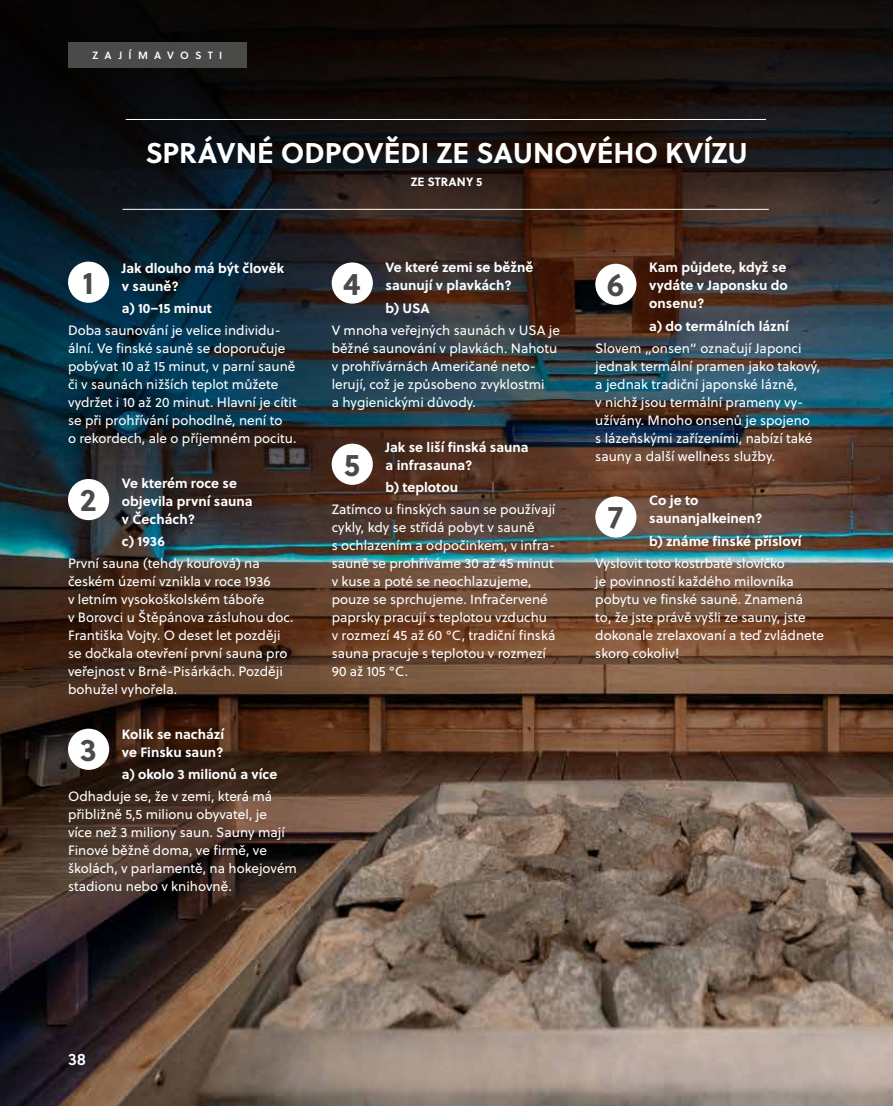
<style>
.page{position:relative;width:893px;height:1106px;background:#fff}
.page>*{position:absolute;margin:0;border:0;box-sizing:border-box;transform-origin:0 0}
.t1{font:700 31.5px "Soleil";color:#4a4a49}
.t2{font:700 28.5px "Soleil";color:#fff}
.t3{font:600 16.5px "Soleil";color:#fff}
.t4{font:13.5px/18px "Soleil";color:#fff}
.t5{font:700 13.5px/18px "Soleil";color:#fff}
.t6{font:700 12px "Soleil";color:#fff}
.t7{font:600 10.5px "Soleil";letter-spacing:.6em;color:#fff}
</style>
<div class="page">
<svg style="left:0;top:0;width:893px;height:169px;background:#100c0b"></svg>
<img style="left:0;top:169px;width:893px;height:937px">
<hr style="left:892px;top:1016px;width:1px;height:90px;background:#a2aa3d">
<div style="left:68px;top:43px;width:179px;height:25px;background:#4a4a49"></div>
<hr style="left:122px;top:209px;width:647px;height:1px;background:#fff">
<hr style="left:126px;top:119px;width:640px;height:1px;background:#fff">
<div style="left:68px;top:261px;width:41px;height:42px;background:#fff;border-radius:50%"></div>
<div style="left:68px;top:479px;width:41px;height:41px;background:#fff;border-radius:50%"></div>
<div style="left:68px;top:728px;width:41px;height:42px;background:#fff;border-radius:50%"></div>
<div style="left:332px;top:262px;width:41px;height:42px;background:#fff;border-radius:50%"></div>
<div style="left:332px;top:443px;width:41px;height:42px;background:#fff;border-radius:50%"></div>
<div style="left:595px;top:264px;width:41px;height:41px;background:#fff;border-radius:50%"></div>
<div style="left:595px;top:496px;width:41px;height:41px;background:#fff;border-radius:50%"></div>
<p class="t7" style="left:92px;top:48px;width:131px">ZAJÍMAVOSTI</p>
<h2 class="t2" style="left:145px;top:131px;width:604px">SPRÁVNÉ ODPOVĚDI ZE SAUNOVÉHO KVÍZU</h2>
<p class="t6" style="left:411px;top:172px;width:73px">ZE STRANY 5</p>
<p class="t5" style="left:122px;top:258px;width:164px">Jak dlouho má být člověk v sauně?</p>
<p class="t5" style="left:122px;top:298px;width:91px">a) 10–15 minut</p>
<p class="t4" style="left:68px;top:321px;width:230px">Doba saunování je velice individu&shy;ální. Ve finské sauně se doporučuje pobývat 10 až 15 minut, v parní sauně či v saunách nižších teplot můžete vydržet i 10 až 20 minut. Hlavní je cítit se při prohřívání pohodlně, není to<br>o rekordech, ale o příjemném pocitu.</p>
<p class="t5" style="left:122px;top:473px;width:132px">Ve kterém roce se objevila první sauna v Čechách?</p>
<p class="t5" style="left:122px;top:531px;width:44px">c) 1936</p>
<p class="t4" style="left:68px;top:554px;width:227px">První sauna (tehdy kouřová) na českém území vznikla v roce 1936<br>v letním vysokoškolském táboře<br>v Borovci u Štěpánova zásluhou doc.<br>Františka Vojty. O deset let později se dočkala otevření první sauna pro veřejnost v Brně-Pisárkách. Později bohužel vyhořela.</p>
<p class="t5" style="left:122px;top:724px;width:104px">Kolik se nachází ve Finsku saun?</p>
<p class="t5" style="left:122px;top:764px;width:157px">a) okolo 3 milionů a více</p>
<p class="t4" style="left:68px;top:787px;width:231px">Odhaduje se, že v zemi, která má přibližně 5,5 milionu obyvatel, je<br>více než 3 miliony saun. Sauny mají<br>Finové běžně doma, ve firmě, ve školách, v parlamentě, na hokejovém stadionu nebo v knihovně.</p>
<h1 class="t1" style="left:83px;top:258px;width:13px">1</h1>
<h1 class="t1" style="left:80px;top:475px;width:18px">2</h1>
<h1 class="t1" style="left:80px;top:725px;width:18px">3</h1>
<p class="t5" style="left:386px;top:258px;width:149px">Ve které zemi se běžně saunují v plavkách?</p>
<p class="t5" style="left:386px;top:298px;width:46px">b) USA</p>
<p class="t4" style="left:332px;top:321px;width:230px">V mnoha veřejných saunách v USA je běžné saunování v plavkách. Nahotu v prohřívárnách Američané neto&shy;lerují, což je způsobeno zvyklostmi<br>a hygienickými důvody.</p>
<p class="t5" style="left:386px;top:437px;width:145px">Jak se liší finská sauna a infrasauna?</p>
<p class="t5" style="left:386px;top:477px;width:74px">b) teplotou</p>
<p class="t4" style="left:332px;top:500px;width:225px">Zatímco u finských saun se používají cykly, kdy se střídá pobyt v sauně<br>s ochlazením a odpočinkem, v infra&shy;sauně se prohříváme 30 až 45 minut v kuse a poté se neochlazujeme, pouze se sprchujeme. Infračervené paprsky pracují s teplotou vzduchu v rozmezí 45 až 60 °C, tradiční finská sauna pracuje s teplotou v rozmezí<br>90 až 105 °C.</p>
<h1 class="t1" style="left:343px;top:259px;width:19px">4</h1>
<h1 class="t1" style="left:344px;top:440px;width:18px">5</h1>
<p class="t5" style="left:649px;top:258px;width:140px;text-align:justify">Kam půjdete, když se vydáte v Japonsku do onsenu?</p>
<p class="t5" style="left:649px;top:316px;width:141px">a) do termálních lázní</p>
<p class="t4" style="left:595px;top:339px;width:226px">Slovem „onsen“ označují Japonci jednak termální pramen jako takový, a jednak tradiční japonské lázně,<br>v nichž jsou termální prameny vy&shy;užívány. Mnoho onsenů je spojeno<br>s lázeňskými zařízeními, nabízí také sauny a další wellness služby.</p>
<p class="t5" style="left:649px;top:491px;width:115px">Co je to saunanjalkeinen?</p>
<p class="t5" style="left:649px;top:531px;width:154px">b) známe finské přísloví</p>
<p class="t4" style="left:595px;top:554px;width:230px">Vyslovit toto kostrbaté slovíčko<br>je povinností každého milovníka pobytu ve finské sauně. Znamená<br>to, že jste právě vyšli ze sauny, jste dokonale zrelaxovaní a teď zvládnete skoro cokoliv!</p>
<h1 class="t1" style="left:607px;top:260px;width:19px">6</h1>
<h1 class="t1" style="left:608px;top:492px;width:17px">7</h1>
<p class="t3" style="left:68px;top:1046px;width:20px">38</p>
</div>
